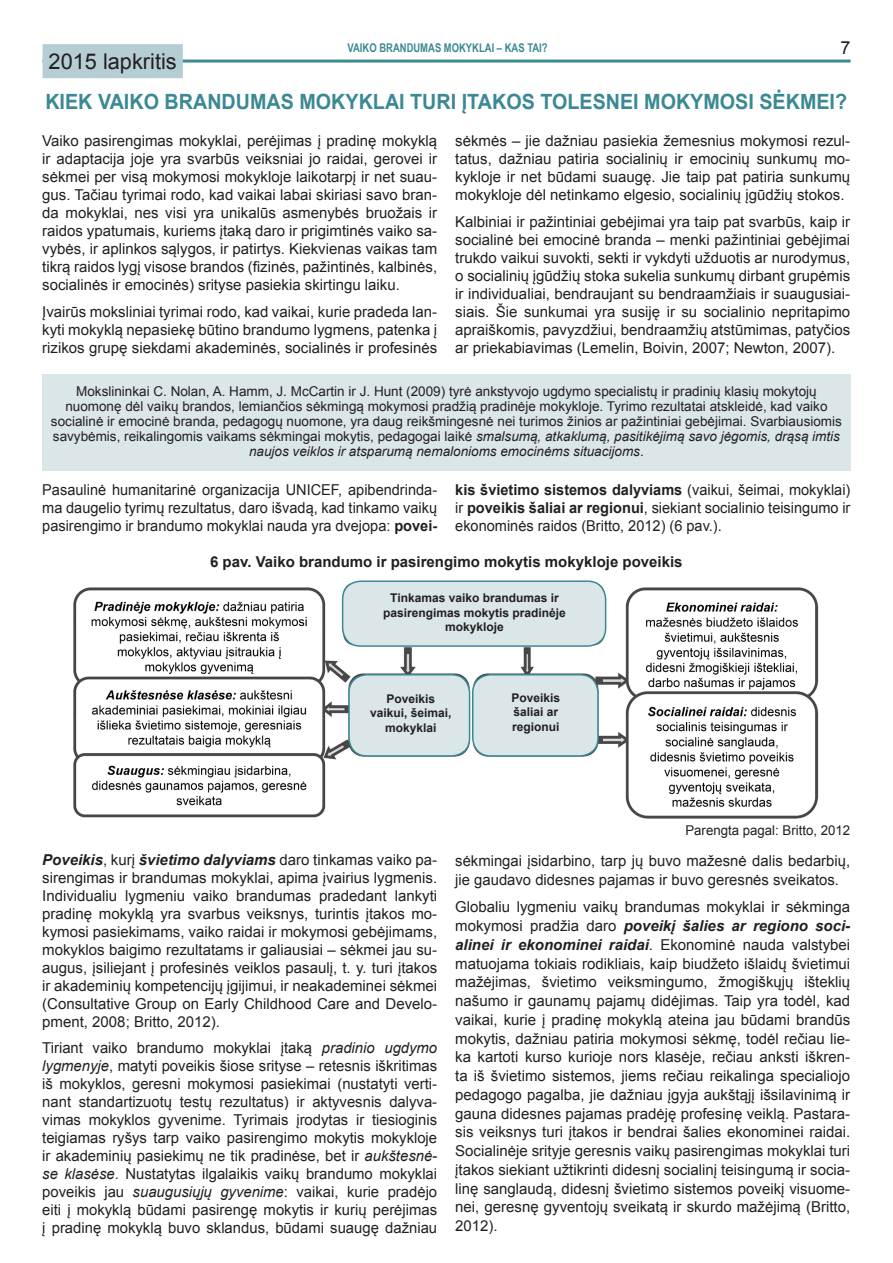
<style>
.page{position:relative;width:893px;height:1263px;background:#fff}
.page>*{position:absolute;margin:0;border:0;box-sizing:border-box;transform-origin:0 0}
.t1{font:21.75px "Arial";color:#231f20}
.ANTRASTĖ{font:700 21px "Arial";color:#3b8994;scale:.94 1}
.t2{font:18px "Arial";color:#231f20}
.A_BODY{font:15px/18px "Arial";color:#231f20;text-align:justify}
.t3{font:700 15px "Arial";color:#231f20}
.Įprastasis{font:13.5px/15px "Arial";color:#231f20;text-align:center}
.A_BODY-2{font:13.5px "Arial";color:#231f20}
.A_BODY-3{font:700 12px/14.4px "Arial";color:#231f20;text-align:center}
.t4{font:700 12px "Arial Narrow";color:#3b8994;scale:.96 1}
.s1{font-style:italic}
.s2{font-weight:700}
.s3{font-weight:700;font-style:italic}
</style>
<div class="page">
<hr style="left:43px;top:60px;width:807px;height:3px;background:#3b8994">
<div style="left:43px;top:44px;width:140px;height:34px;background:#b5ced3;border:2px solid #b5ced3"></div>
<div style="left:42px;top:375px;width:808px;height:96px;background:#dbe6e9"></div>
<img style="left:73px;top:580px;width:746px;height:239px">
<div style="left:343px;top:581px;width:263px;height:65px;background:#dbe6e9;border-radius:18px"></div>
<div style="left:342px;top:580px;width:264px;height:67px;border:2px solid #3b8994;border-radius:18px"></div>
<div style="left:349px;top:675px;width:121px;height:81px;background:#dbe6e9;border-radius:18px"></div>
<div style="left:348px;top:674px;width:122px;height:83px;border:2px solid #3b8994;border-radius:18px"></div>
<div style="left:473px;top:675px;width:125px;height:81px;background:#dbe6e9;border-radius:18px"></div>
<div style="left:472px;top:674px;width:127px;height:83px;border:2px solid #3b8994;border-radius:18px"></div>
<p class="t4" style="left:348px;top:38px;width:210px">VAIKO BRANDUMAS MOKYKLAI – KAS TAI?</p>
<p class="t2" style="left:840px;top:36px;width:12px">7</p>
<h1 class="t1" style="left:49px;top:47px;width:130px">2015 lapkritis</h1>
<p class="ANTRASTĖ" style="left:45px;top:87px;width:854px">KIEK VAIKO BRANDUMAS MOKYKLAI TURI ĮTAKOS TOLESNEI MOKYMOSI SĖKMEI?</p>
<p class="A_BODY" style="left:42px;top:132px;width:396px">Vaiko pasirengimas mokyklai, perėjimas į pradinę mokyklą ir adaptacija joje yra svarbūs veiksniai jo raidai, gerovei ir sėkmei per visą mokymosi mokykloje laikotarpį ir net suau&shy;gus. Tačiau tyrimai rodo, kad vaikai labai skiriasi savo bran&shy;da mokyklai, nes visi yra unikalūs asmenybės bruožais ir raidos ypatumais, kuriems įtaką daro ir prigimtinės vaiko sa&shy;vybės, ir aplinkos sąlygos, ir patirtys. Kiekvienas vaikas tam tikrą raidos lygį visose brandos (fizinės, pažintinės, kalbinės, socialinės ir emocinės) srityse pasiekia skirtingu laiku.</p>
<p class="A_BODY" style="left:42px;top:303px;width:396px">Įvairūs moksliniai tyrimai rodo, kad vaikai, kurie pradeda lan&shy;kyti mokyklą nepasiekę būtino brandumo lygmens, patenka į rizikos grupę siekdami akademinės, socialinės ir profesinės</p>
<p class="A_BODY" style="left:455px;top:132px;width:397px">sėkmės – jie dažniau pasiekia žemesnius mokymosi rezul&shy;tatus, dažniau patiria socialinių ir emocinių sunkumų mo&shy;kykloje ir net būdami suaugę. Jie taip pat patiria sunkumų mokykloje dėl netinkamo elgesio, socialinių įgūdžių stokos.</p>
<p class="A_BODY" style="left:455px;top:213px;width:397px">Kalbiniai ir pažintiniai gebėjimai yra taip pat svarbūs, kaip ir socialinė bei emocinė branda – menki pažintiniai gebėjimai trukdo vaikui suvokti, sekti ir vykdyti užduotis ar nurodymus, o socialinių įgūdžių stoka sukelia sunkumų dirbant grupėmis ir individualiai, bendraujant su bendraamžiais ir suaugusiai&shy;siais. Šie sunkumai yra susiję ir su socialinio nepritapimo apraiškomis, pavyzdžiui, bendraamžių atstūmimas, patyčios ar priekabiavimas (Lemelin, Boivin, 2007; Newton, 2007).</p>
<p class="Įprastasis" style="left:51px;top:384px;width:792px">Mokslininkai C. Nolan, A. Hamm, J. McCartin ir J. Hunt (2009) tyrė ankstyvojo ugdymo specialistų ir pradinių klasių mokytojų nuomonę dėl vaikų brandos, lemiančios sėkmingą mokymosi pradžią pradinėje mokykloje. Tyrimo rezultatai atskleidė, kad vaiko socialinė ir emocinė branda, pedagogų nuomone, yra daug reikšmingesnė nei turimos žinios ar pažintiniai gebėjimai. Svarbiausiomis savybėmis, reikalingomis vaikams sėkmingai mokytis, pedagogai laikė <span class="s1">smalsumą, atkaklumą, pasitikėjimą savo jėgomis, drąsą imtis naujos veiklos ir atsparumą nemalonioms emocinėms situacijoms</span>.</p>
<p class="A_BODY" style="left:42px;top:481px;width:396px">Pasaulinė humanitarinė organizacija UNICEF, apibendrinda&shy;ma daugelio tyrimų rezultatus, daro išvadą, kad tinkamo vaikų pasirengimo ir brandumo mokyklai nauda yra dvejopa: <span class="s2">povei-</span></p>
<p class="A_BODY" style="left:455px;top:481px;width:397px"><span class="s2">kis švietimo sistemos dalyviams</span> (vaikui, šeimai, mokyklai) ir <span class="s2">poveikis šaliai ar regionui</span>, siekiant socialinio teisingumo ir ekonominės raidos (Britto, 2012) (6 pav.).</p>
<p class="t3" style="left:210px;top:552px;width:474px">6 pav. Vaiko brandumo ir pasirengimo mokytis mokykloje poveikis</p>
<p class="A_BODY-3" style="left:383px;top:591px;width:184px">Tinkamas vaiko brandumas ir pasirengimas mokytis pradinėje mokykloje</p>
<p class="A_BODY-3" style="left:386px;top:692px;width:50px">Poveikis</p>
<p class="A_BODY-3" style="left:370px;top:706px;width:83px">vaikui, šeimai, mokyklai</p>
<p class="A_BODY-3" style="left:511px;top:691px;width:50px">Poveikis</p>
<p class="A_BODY-3" style="left:512px;top:705px;width:49px;text-align:left">šaliai ar regionui</p>
<p class="A_BODY-2" style="left:685px;top:822px;width:166px">Parengta pagal: Britto, 2012</p>
<p class="A_BODY" style="left:42px;top:850px;width:396px"><span class="s3">Poveikis</span>, kurį <span class="s3">švietimo dalyviams</span> daro tinkamas vaiko pa&shy;sirengimas ir brandumas mokyklai, apima įvairius lygmenis.<br>Individualiu lygmeniu vaiko brandumas pradedant lankyti pradinę mokyklą yra svarbus veiksnys, turintis įtakos mo&shy;kymosi pasiekimams, vaiko raidai ir mokymosi gebėjimams, mokyklos baigimo rezultatams ir galiausiai – sėkmei jau su&shy;augus, įsiliejant į profesinės veiklos pasaulį, t. y. turi įtakos ir akademinių kompetencijų įgijimui, ir neakademinei sėkmei (Consultative Group on Early Childhood Care and Develo&shy;pment, 2008; Britto, 2012).</p>
<p class="A_BODY" style="left:42px;top:1039px;width:396px">Tiriant vaiko brandumo mokyklai įtaką <span class="s1">pradinio ugdymo lygmenyje</span>, matyti poveikis šiose srityse – retesnis iškritimas iš mokyklos, geresni mokymosi pasiekimai (nustatyti verti&shy;nant standartizuotų testų rezultatus) ir aktyvesnis dalyva&shy;vimas mokyklos gyvenime. Tyrimais įrodytas ir tiesioginis teigiamas ryšys tarp vaiko pasirengimo mokytis mokykloje ir akademinių pasiekimų ne tik pradinėse, bet ir <span class="s1">aukštesnė&shy;se klasėse</span>. Nustatytas ilgalaikis vaikų brandumo mokyklai poveikis jau <span class="s1">suaugusiųjų gyvenime</span>: vaikai, kurie pradėjo eiti į mokyklą būdami pasirengę mokytis ir kurių perėjimas į pradinę mokyklą buvo sklandus, būdami suaugę dažniau</p>
<p class="A_BODY" style="left:455px;top:852px;width:396px;line-height:18.8px">sėkmingai įsidarbino, tarp jų buvo mažesnė dalis bedarbių, jie gaudavo didesnes pajamas ir buvo geresnės sveikatos.</p>
<p class="A_BODY" style="left:455px;top:898px;width:397px;line-height:18.8px">Globaliu lygmeniu vaikų brandumas mokyklai ir sėkminga mokymosi pradžia daro <span class="s3">poveikį šalies ar regiono soci&shy;alinei ir ekonominei raidai</span>. Ekonominė nauda valstybei matuojama tokiais rodikliais, kaip biudžeto išlaidų švietimui mažėjimas, švietimo veiksmingumo, žmogiškųjų išteklių našumo ir gaunamų pajamų didėjimas. Taip yra todėl, kad vaikai, kurie į pradinę mokyklą ateina jau būdami brandūs mokytis, dažniau patiria mokymosi sėkmę, todėl rečiau lie&shy;ka kartoti kurso kurioje nors klasėje, rečiau anksti iškren&shy;ta iš švietimo sistemos, jiems rečiau reikalinga specialiojo pedagogo pagalba, jie dažniau įgyja aukštąjį išsilavinimą ir gauna didesnes pajamas pradėję profesinę veiklą. Pastara&shy;sis veiksnys turi įtakos ir bendrai šalies ekonominei raidai.<br>Socialinėje srityje geresnis vaikų pasirengimas mokyklai turi įtakos siekiant užtikrinti didesnį socialinį teisingumą ir socia&shy;linę sanglaudą, didesnį švietimo sistemos poveikį visuome&shy;nei, geresnę gyventojų sveikatą ir skurdo mažėjimą (Britto, 2012).</p>
</div>
